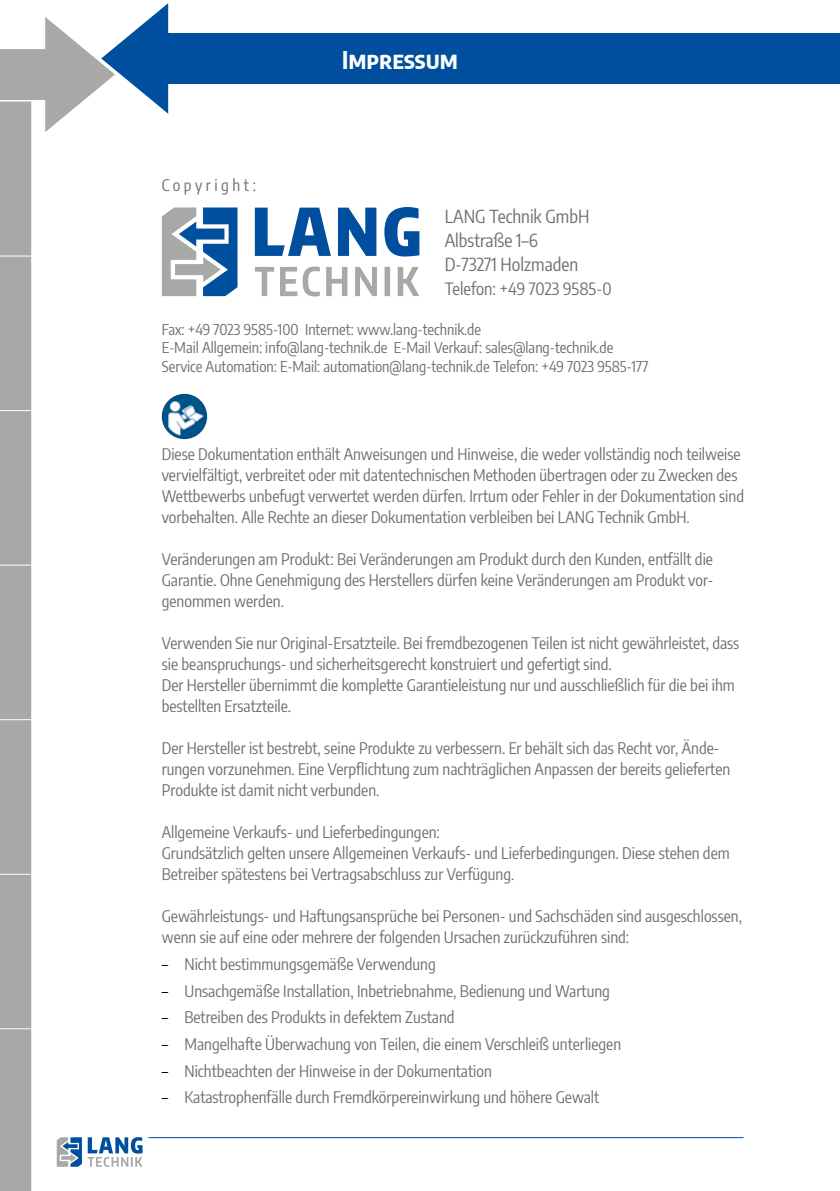
<style>
.page{position:relative;width:840px;height:1191px;background:#fff}
.page>*{position:absolute;margin:0;border:0;box-sizing:border-box;transform-origin:0 0}
.t1{font:700 24px "Encode Sans Condensed";color:#fff}
.t2{font:18px/24px "Encode Sans Condensed";color:#706f6f}
.t3{font:17px "Encode Sans Condensed";color:#706f6f}
.t4{font:16px/21px "Encode Sans Condensed";color:#706f6f}
.t5{font:16px "Encode Sans Condensed";letter-spacing:.22em;color:#706f6f}
.t6{font:15px/18.6px "Encode Sans Condensed";color:#706f6f}
.s1{color:#000}
</style>
<div class="page">
<div style="left:162px;top:33px;width:677px;height:51px;background:#004f9f"></div>
<hr style="left:148px;top:1137px;width:595px;height:1px;background:#004f9f">
<svg style="left:0;top:3px;width:419px;height:1188px"></svg>
<img style="left:162px;top:394px;width:45px;height:45px;border-radius:23px">
<p class="t5" style="left:162px;top:174px;width:96px">Copyright:</p>
<h1 class="t1" style="left:342px;top:42px;width:117px">Impressum</h1>
<p class="t2" style="left:444px;top:204px;width:146px">LANG Technik GmbH<br>Albstraße 1–6<br>D-73271 Holzmaden</p>
<p class="t3" style="left:444px;top:277px;width:168px">Telefon: +49 7023 9585-0</p>
<p class="t6" style="left:162px;top:319px;width:488px">Fax: +49 7023 9585-100 Internet: www.lang-technik.de<br>E-Mail Allgemein: info@lang-technik.de E-Mail Verkauf: sales@lang-technik.de<br>Service Automation: E-Mail: automation@lang-technik.de Telefon: +49 7023 9585-177</p>
<p class="t4" style="left:162px;top:443px;width:583px">Diese Dokumentation enthält Anweisungen und Hinweise, die weder vollständig noch teilweise vervielfältigt, verbreitet oder mit datentechnischen Methoden übertragen oder zu Zwecken des Wettbewerbs unbefugt verwertet werden dürfen. Irrtum oder Fehler in der Dokumentation sind vorbehalten. Alle Rechte an dieser Dokumentation verbleiben bei LANG Technik GmbH.</p>
<p class="t4" style="left:162px;top:548px;width:553px;text-align:justify">Veränderungen am Produkt: Bei Veränderungen am Produkt durch den Kunden, entfällt die Garantie. Ohne Genehmigung des Herstellers dürfen keine Veränderungen am Produkt vor&shy;genommen werden.</p>
<p class="t4" style="left:162px;top:632px;width:578px">Verwenden Sie nur Original-Ersatzteile. Bei fremdbezogenen Teilen ist nicht gewährleistet, dass sie beanspruchungs- und sicherheitsgerecht konstruiert und gefertigt sind.<br>Der Hersteller übernimmt die komplette Garantieleistung nur und ausschließlich für die bei ihm bestellten Ersatzteile.</p>
<p class="t4" style="left:162px;top:737px;width:569px">Der Hersteller ist bestrebt, seine Produkte zu verbessern. Er behält sich das Recht vor, Ände&shy;rungen vorzunehmen. Eine Verpflichtung zum nachträglichen Anpassen der bereits gelieferten<br>Produkte ist damit nicht verbunden.</p>
<p class="t4" style="left:162px;top:821px;width:569px">Allgemeine Verkaufs- und Lieferbedingungen:<br>Grundsätzlich gelten unsere Allgemeinen Verkaufs- und Lieferbedingungen. Diese stehen dem<br>Betreiber spätestens bei Vertragsabschluss zur Verfügung.</p>
<p class="t4" style="left:162px;top:905px;width:581px">Gewährleistungs- und Haftungsansprüche bei Personen- und Sachschäden sind ausgeschlossen, wenn sie auf eine oder mehrere der folgenden Ursachen zurückzuführen sind:</p>
<p class="t4" style="left:162px;top:952px;width:275px"><span class="s1">–</span> Nicht bestimmungsgemäße Verwendung</p>
<p class="t4" style="left:162px;top:979px;width:449px"><span class="s1">–</span> Unsachgemäße Installation, Inbetriebnahme, Bedienung und Wartung</p>
<p class="t4" style="left:162px;top:1006px;width:294px"><span class="s1">–</span> Betreiben des Produkts in defektem Zustand</p>
<p class="t4" style="left:162px;top:1032px;width:460px"><span class="s1">–</span> Mangelhafte Überwachung von Teilen, die einem Verschleiß unterliegen</p>
<p class="t4" style="left:162px;top:1059px;width:331px"><span class="s1">–</span> Nichtbeachten der Hinweise in der Dokumentation</p>
<p class="t4" style="left:162px;top:1086px;width:438px"><span class="s1">–</span> Katastrophenfälle durch Fremdkörpereinwirkung und höhere Gewalt</p>
</div>
